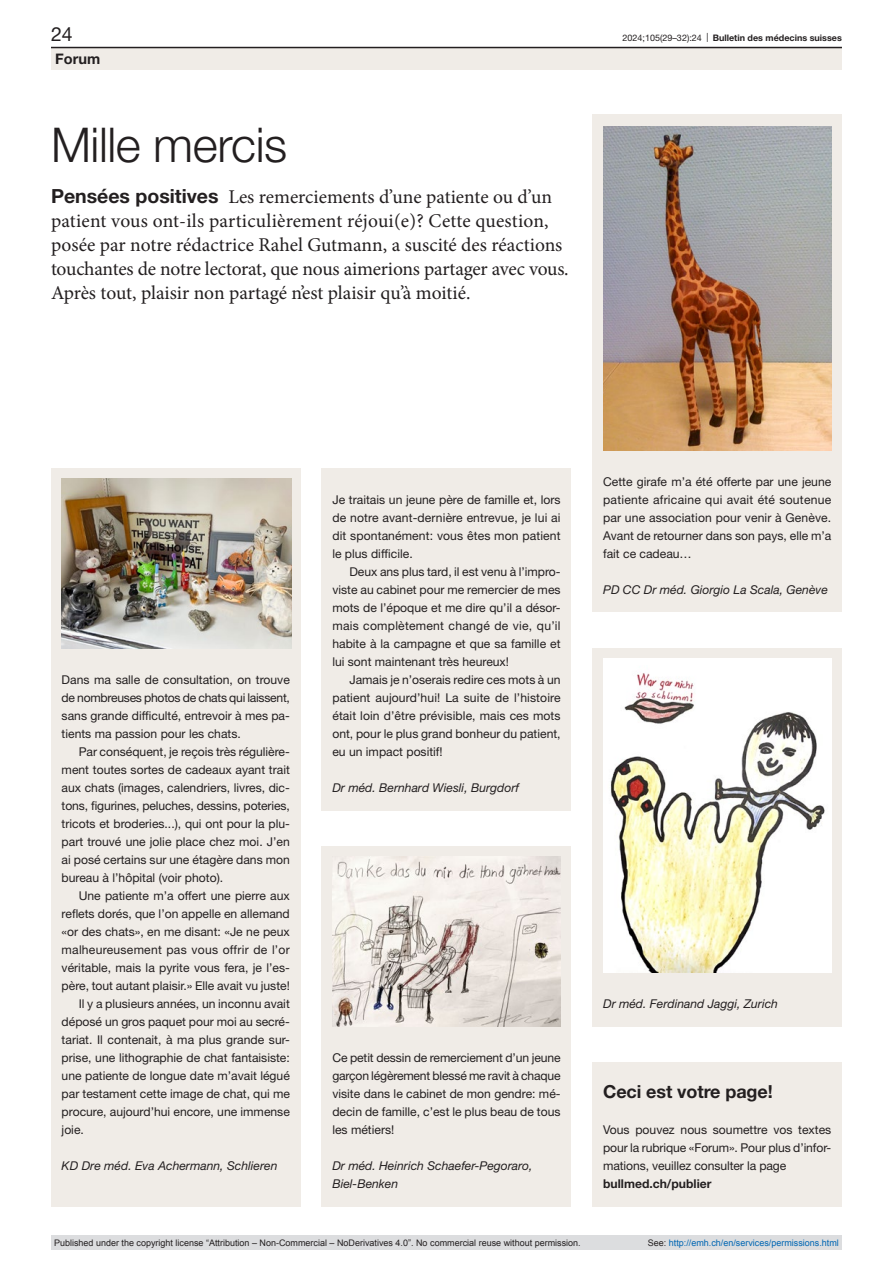
<style>
.page{position:relative;width:893px;height:1263px;background:#fff}
.page>*{position:absolute;margin:0;border:0;box-sizing:border-box;transform-origin:0 0}
.article-title-L32{font:300 48px "Helvetica Neue LT Pro";letter-spacing:-.01em;color:#231f20}
.lead{font:19.5px/24px "Minion Pro";letter-spacing:-.005em;color:#231f20}
.t1{font:19.5px "Helvetica Neue LT Pro";color:#231f20}
.box-head1{font:700 18px "Helvetica Neue LT Pro";letter-spacing:-.005em;color:#231f20}
.t2{font:700 14.55px "Helvetica Neue LT Pro";color:#231f20}
.box-paragraph-indent{font:12.15px/18px "Helvetica Neue LT Pro";color:#231f20;text-align:justify}
.box-paragraph{font:12.15px/18px "Helvetica Neue LT Pro";color:#231f20;text-align:justify}
.box-paragraph-2{font:italic 12.15px/18px "Helvetica Neue LT Pro";color:#231f20}
.box-paragraph-3{font:700 12.15px "Helvetica Neue LT Pro";color:#231f20}
.t3{font:9px "Arial";color:#231f20}
.t4{font:9px "Arial";color:#0066b3}
.t5{font:700 9px "Helvetica Neue LT Pro";color:#231f20}
.s1{font-weight:400}
.s2{font-family:"Helvetica Neue LT Pro";font-weight:700}
.s3{color:#231f20}
</style>
<div class="page">
<div style="left:592px;top:1062px;width:250px;height:144px;background:#f0ece7"></div>
<div style="left:51px;top:468px;width:249px;height:738px;background:#f0ece7"></div>
<div style="left:592px;top:115px;width:250px;height:497px;background:#f0ece7"></div>
<div style="left:592px;top:648px;width:250px;height:378px;background:#f0ece7"></div>
<div style="left:322px;top:846px;width:249px;height:360px;background:#f0ece7"></div>
<div style="left:322px;top:468px;width:249px;height:342px;background:#f0ece7"></div>
<img style="left:62px;top:479px;width:229px;height:169px">
<img style="left:603px;top:126px;width:228px;height:324px">
<div style="left:603px;top:659px;width:228px;height:313px;background:#fff"></div>
<img style="left:610px;top:673px;width:215px;height:299px">
<img style="left:332px;top:857px;width:229px;height:169px">
<div style="left:51px;top:48px;width:791px;height:22px;background:#f0ece7"></div>
<hr style="left:51px;top:47px;width:791px;height:1px;background:#231f20">
<div style="left:51px;top:1235px;width:791px;height:15px;background:#dcdddf"></div>
<h2 class="t1" style="left:51px;top:22px;width:23px">24</h2>
<p class="t5" style="left:623px;top:32px;width:221px"><span class="s1">2024;105(29–32):24 |</span> Bulletin des médecins suisses</p>
<p class="t2" style="left:55px;top:49px;width:46px">Forum</p>
<p class="article-title-L32" style="left:51px;top:116px;width:238px">Mille mercis</p>
<p class="lead" style="left:51px;top:185px;width:519px"><span class="s2">Pensées positives</span> Les remerciements d’une patiente ou d’un patient vous ont-ils particulièrement réjoui(e)? Cette question, posée par notre rédactrice Rahel Gutmann, a suscité des réactions touchantes de notre lectorat, que nous aimerions partager avec vous.<br>Après tout, plaisir non partagé n’est plaisir qu’à moitié.</p>
<p class="box-paragraph" style="left:62px;top:670px;width:230px">Dans ma salle de consultation, on trouve de nombreuses photos de chats qui laissent, sans grande difficulté, entrevoir à mes pa&shy;tients ma passion pour les chats.</p>
<p class="box-paragraph-indent" style="left:62px;top:742px;width:230px;text-indent:17px">Par conséquent, je reçois très régulière&shy;ment toutes sortes de cadeaux ayant trait aux chats (images, calendriers, livres, dic&shy;tons, figurines, peluches, dessins, poteries, tricots et broderies...), qui ont pour la plu&shy;part trouvé une jolie place chez moi. J’en ai posé certains sur une étagère dans mon bureau à l’hôpital (voir photo).</p>
<p class="box-paragraph-indent" style="left:62px;top:886px;width:230px;text-indent:17px">Une patiente m’a offert une pierre aux reflets dorés, que l’on appelle en allemand «or des chats», en me disant: «Je ne peux malheureusement pas vous offrir de l’or véritable, mais la pyrite vous fera, je l’es&shy;père, tout autant plaisir.» Elle avait vu juste!</p>
<p class="box-paragraph-indent" style="left:62px;top:994px;width:230px;text-indent:17px">Il y a plusieurs années, un inconnu avait déposé un gros paquet pour moi au secré&shy;tariat. Il contenait, à ma plus grande sur&shy;prise, une lithographie de chat fantaisiste: une patiente de longue date m’avait légué par testament cette image de chat, qui me procure, aujourd’hui encore, une immense joie.</p>
<p class="box-paragraph-2" style="left:62px;top:1156px;width:217px">KD Dre méd. Eva Achermann, Schlieren</p>
<p class="box-paragraph" style="left:332px;top:490px;width:230px">Je traitais un jeune père de famille et, lors de notre avant-dernière entrevue, je lui ai dit spontanément: vous êtes mon patient le plus difficile.</p>
<p class="box-paragraph-indent" style="left:332px;top:562px;width:230px;text-indent:17px">Deux ans plus tard, il est venu à l’impro&shy;viste au cabinet pour me remercier de mes mots de l’époque et me dire qu’il a désor&shy;mais complètement changé de vie, qu’il habite à la campagne et que sa famille et lui sont maintenant très heureux!</p>
<p class="box-paragraph-indent" style="left:332px;top:670px;width:230px;text-indent:17px">Jamais je n’oserais redire ces mots à un patient aujourd’hui! La suite de l’histoire était loin d’être prévisible, mais ces mots ont, pour le plus grand bonheur du patient, eu un impact positif!</p>
<p class="box-paragraph-2" style="left:332px;top:778px;width:188px">Dr méd. Bernhard Wiesli, Burgdorf</p>
<p class="box-paragraph" style="left:603px;top:472px;width:230px">Cette girafe m’a été offerte par une jeune patiente africaine qui avait été soutenue par une association pour venir à Genève.<br>Avant de retourner dans son pays, elle m’a fait ce cadeau…</p>
<p class="box-paragraph-2" style="left:603px;top:580px;width:226px">PD CC Dr méd. Giorgio La Scala, Genève</p>
<p class="box-paragraph" style="left:332px;top:1048px;width:230px">Ce petit dessin de remerciement d’un jeune garçon légèrement blessé me ravit à chaque visite dans le cabinet de mon gendre: mé&shy;decin de famille, c’est le plus beau de tous les métiers!</p>
<p class="box-paragraph-2" style="left:332px;top:1156px;width:202px">Dr méd. Heinrich Schaefer-Pegoraro,<br>Biel-Benken</p>
<p class="box-paragraph-2" style="left:603px;top:994px;width:176px">Dr méd. Ferdinand Jaggi, Zurich</p>
<p class="box-head1" style="left:603px;top:1080px;width:171px">Ceci est votre page!</p>
<p class="box-paragraph" style="left:603px;top:1120px;width:230px">Vous pouvez nous soumettre vos textes pour la rubrique «Forum». Pour plus d’infor&shy;mations, veuillez consulter la page</p>
<p class="box-paragraph-3" style="left:603px;top:1176px;width:110px">bullmed.ch/publier</p>
<p class="t3" style="left:54px;top:1237px;width:528px">Published under the copyright license “Attribution – Non-Commercial – NoDerivatives 4.0”. No commercial reuse without permission.</p>
<p class="t4" style="left:648px;top:1237px;width:193px"><span class="s3">See:</span> http://emh.ch/en/services/permissions.html</p>
</div>
